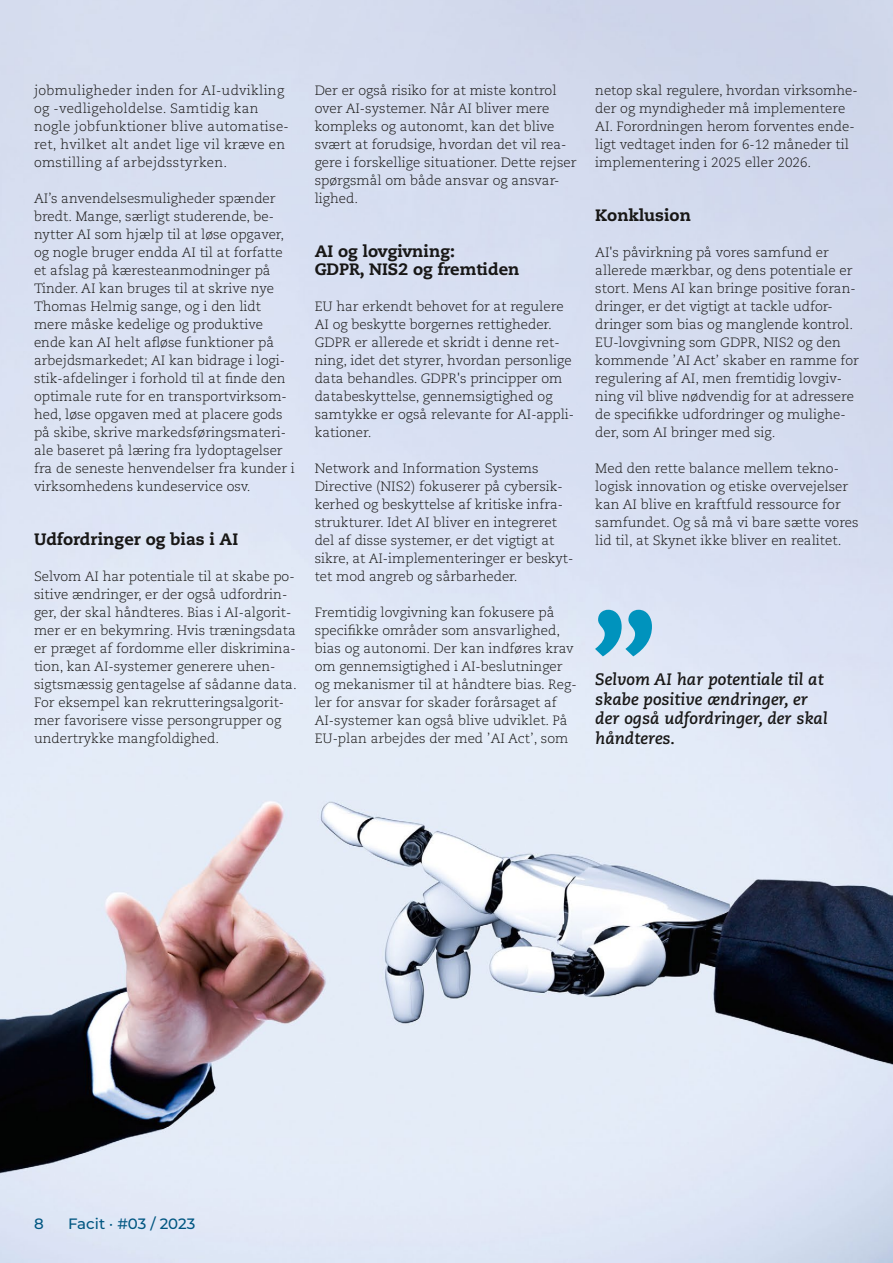
<style>
.page{position:relative;width:893px;height:1263px;background:#fff}
.page>*{position:absolute;margin:0;border:0;box-sizing:border-box;transform-origin:0 0}
.t1{font:800 120.9px "Caecilia LT Std";color:#0093bd}
.t2{font:italic 700 16.5px/19.5px "Caecilia LT Std";color:#181716}
.t3{font:800 16.5px/18px "Caecilia LT Std";color:#181716}
.t4{font:500 15px "Montserrat";color:#005681}
.t5{font:300 13.5px/18px "Caecilia LT Std";color:#181716}
.t6{font:300 13.5px/18px "Caecilia LT Std";letter-spacing:.02em;color:#181716}
</style>
<div class="page">
<img style="left:0;top:0;width:893px;height:1263px">
<p class="t6" style="left:34px;top:82px;width:256px">jobmuligheder inden for AI-udvikling og -vedligeholdelse. Samtidig kan nogle jobfunktioner blive automatise&shy;ret, hvilket alt andet lige vil kræve en omstilling af arbejdsstyrken.</p>
<p class="t5" style="left:34px;top:190px;width:262px">AI’s anvendelsesmuligheder spænder bredt. Mange, særligt studerende, be&shy;nytter AI som hjælp til at løse opgaver, og nogle bruger endda AI til at forfatte et afslag på kæresteanmodninger på Tinder. AI kan bruges til at skrive nye Thomas Helmig sange, og i den lidt mere måske kedelige og produktive ende kan AI helt afløse funktioner på arbejdsmarkedet; AI kan bidrage i logi&shy;stik-afdelinger i forhold til at finde den optimale rute for en transportvirksom&shy;hed, løse opgaven med at placere gods på skibe, skrive markedsføringsmateri&shy;ale baseret på læring fra lydoptagelser fra de seneste henvendelser fra kunder i virksomhedens kundeservice osv.</p>
<p class="t3" style="left:34px;top:531px;width:206px">Udfordringer og bias i AI</p>
<p class="t5" style="left:34px;top:568px;width:264px">Selvom AI har potentiale til at skabe po&shy;sitive ændringer, er der også udfordrin&shy;ger, der skal håndteres. Bias i AI-algorit&shy;mer er en bekymring. Hvis træningsdata er præget af fordomme eller diskrimina&shy;tion, kan AI-systemer generere uhen&shy;sigtsmæssig gentagelse af sådanne data.<br>For eksempel kan rekrutteringsalgorit&shy;mer favorisere visse persongrupper og undertrykke mangfoldighed.</p>
<p class="t5" style="left:315px;top:82px;width:263px">Der er også risiko for at miste kontrol over AI-systemer. Når AI bliver mere kompleks og autonomt, kan det blive svært at forudsige, hvordan det vil rea&shy;gere i forskellige situationer. Dette rejser spørgsmål om både ansvar og ansvar&shy;lighed.</p>
<p class="t3" style="left:315px;top:243px;width:206px">AI og lovgivning:<br>GDPR, NIS2 og fremtiden</p>
<p class="t5" style="left:315px;top:298px;width:261px">EU har erkendt behovet for at regulere AI og beskytte borgernes rettigheder.<br>GDPR er allerede et skridt i denne ret&shy;ning, idet det styrer, hvordan personlige data behandles. GDPR's principper om databeskyttelse, gennemsigtighed og samtykke er også relevante for AI-appli&shy;kationer.</p>
<p class="t5" style="left:315px;top:460px;width:260px">Network and Information Systems Directive (NIS2) fokuserer på cybersik&shy;kerhed og beskyttelse af kritiske infra&shy;strukturer. Idet AI bliver en integreret del af disse systemer, er det vigtigt at sikre, at AI-implementeringer er beskyt&shy;tet mod angreb og sårbarheder.</p>
<p class="t5" style="left:315px;top:604px;width:263px">Fremtidig lovgivning kan fokusere på specifikke områder som ansvarlighed, bias og autonomi. Der kan indføres krav om gennemsigtighed i AI-beslutninger og mekanismer til at håndtere bias. Reg&shy;ler for ansvar for skader forårsaget af AI-systemer kan også blive udviklet. På EU-plan arbejdes der med ’AI Act’, som</p>
<p class="t5" style="left:595px;top:82px;width:264px">netop skal regulere, hvordan virksomhe&shy;der og myndigheder må implementere AI. Forordningen herom forventes ende&shy;ligt vedtaget inden for 6-12 måneder til implementering i 2025 eller 2026.</p>
<p class="t3" style="left:595px;top:207px;width:97px">Konklusion</p>
<p class="t5" style="left:595px;top:244px;width:265px">AI's påvirkning på vores samfund er allerede mærkbar, og dens potentiale er stort. Mens AI kan bringe positive foran&shy;dringer, er det vigtigt at tackle udfor&shy;dringer som bias og manglende kontrol.<br>EU-lovgivning som GDPR, NIS2 og den kommende ’AI Act’ skaber en ramme for regulering af AI, men fremtidig lovgiv&shy;ning vil blive nødvendig for at adressere de specifikke udfordringer og mulighe&shy;der, som AI bringer med sig.</p>
<p class="t5" style="left:595px;top:460px;width:265px">Med den rette balance mellem tekno&shy;logisk innovation og etiske overvejelser kan AI blive en kraftfuld ressource for samfundet. Og så må vi bare sætte vores lid til, at Skynet ikke bliver en realitet.</p>
<h1 class="t1" style="left:591px;top:587px;width:66px">”</h1>
<p class="t2" style="left:595px;top:670px;width:234px">Selvom AI har potentiale til at skabe positive ændringer, er der også udfordringer, der skal håndteres.</p>
<p class="t4" style="left:34px;top:1213px;width:11px">8</p>
<p class="t4" style="left:68px;top:1213px;width:129px">Facit · #03 / 2023</p>
</div>
